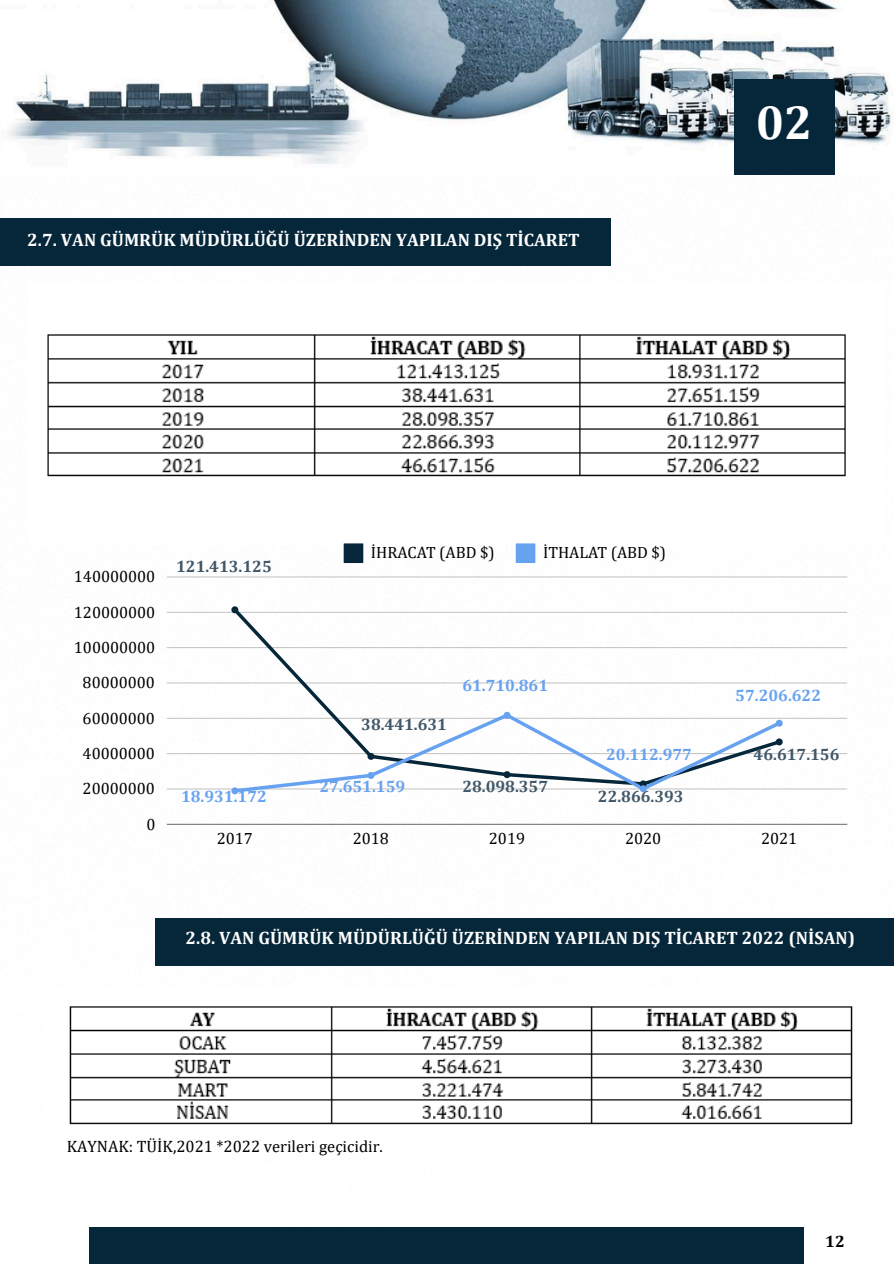
<style>
.page{position:relative;width:894px;height:1264px;background:#fff}
.page>*{position:absolute;margin:0;border:0;box-sizing:border-box;transform-origin:0 0}
.t1{font:800 60px "Montserrat";color:#fff}
.t2{font:700 48px "Cambria";color:#fff}
.t3{font:700 18px "Cambria";color:#fefefe}
.t4{font:700 16.5px "Cambria";color:#405768}
.t5{font:700 16.5px "Cambria";color:#67a2f1}
.t6{font:16.5px "Cambria";color:#000}
.t7{font:700 16.5px "Cambria";color:#000}
.t8{font:16.35px "Cambria";color:#000}
</style>
<div class="page">
<div style="left:0;top:218px;width:610px;height:48px;background:#06273a"></div>
<div style="left:89px;top:1226px;width:715px;height:37px;background:#06273a"></div>
<img style="left:47px;top:334px;width:799px;height:211px">
<svg style="left:343px;top:543px;width:20px;height:20px"></svg>
<svg style="left:515px;top:543px;width:20px;height:20px"></svg>
<hr style="left:167px;top:824px;width:680px;height:1px;background:#000">
<hr style="left:167px;top:788px;width:680px;height:1px;background:#000">
<hr style="left:167px;top:753px;width:680px;height:1px;background:#000">
<hr style="left:167px;top:718px;width:680px;height:1px;background:#000">
<hr style="left:167px;top:682px;width:680px;height:1px;background:#000">
<hr style="left:167px;top:647px;width:680px;height:1px;background:#000">
<hr style="left:167px;top:612px;width:680px;height:1px;background:#000">
<hr style="left:167px;top:576px;width:680px;height:1px;background:#000">
<svg style="left:230px;top:606px;width:553px;height:188px"></svg>
<div style="left:155px;top:918px;width:738px;height:48px;background:#06273a"></div>
<img style="left:69px;top:1006px;width:784px;height:119px">
<img style="left:9px;top:0;width:884px;height:174px">
<div style="left:734px;top:79px;width:100px;height:96px;background:#06273a"></div>
<p class="t3" style="left:27px;top:229px;width:554px">2.7. VAN GÜMRÜK MÜDÜRLÜĞÜ ÜZERİNDEN YAPILAN DIŞ TİCARET</p>
<p class="t1" style="left:739px;top:78px;width:79px">02</p>
<p class="t2" style="left:755px;top:94px;width:58px">02</p>
<p class="t8" style="left:74px;top:566px;width:83px">140000000</p>
<p class="t8" style="left:74px;top:602px;width:83px">120000000</p>
<p class="t8" style="left:74px;top:637px;width:83px">100000000</p>
<p class="t8" style="left:83px;top:672px;width:74px">80000000</p>
<p class="t8" style="left:83px;top:708px;width:74px">60000000</p>
<p class="t8" style="left:83px;top:743px;width:74px">40000000</p>
<p class="t8" style="left:83px;top:778px;width:74px">20000000</p>
<p class="t8" style="left:146px;top:814px;width:11px">0</p>
<p class="t4" style="left:176px;top:556px;width:97px">121.413.125</p>
<h2 class="t5" style="left:181px;top:786px;width:87px">18.931.172</h2>
<p class="t8" style="left:371px;top:543px;width:125px">İHRACAT (ABD $)</p>
<p class="t8" style="left:543px;top:543px;width:124px">İTHALAT (ABD $)</p>
<h2 class="t4" style="left:361px;top:714px;width:87px">38.441.631</h2>
<h2 class="t5" style="left:462px;top:675px;width:87px">61.710.861</h2>
<h2 class="t5" style="left:319px;top:776px;width:87px">27.651.159</h2>
<h2 class="t4" style="left:462px;top:776px;width:87px">28.098.357</h2>
<h2 class="t5" style="left:606px;top:743px;width:87px">20.112.977</h2>
<h2 class="t4" style="left:597px;top:786px;width:87px">22.866.393</h2>
<h2 class="t5" style="left:735px;top:685px;width:87px">57.206.622</h2>
<h2 class="t4" style="left:753px;top:743px;width:87px">46.617.156</h2>
<p class="t8" style="left:217px;top:828px;width:38px">2017</p>
<p class="t8" style="left:353px;top:828px;width:38px">2018</p>
<p class="t8" style="left:489px;top:828px;width:38px">2019</p>
<p class="t8" style="left:625px;top:828px;width:38px">2020</p>
<p class="t8" style="left:760px;top:828px;width:38px">2021</p>
<h2 class="t3" style="left:185px;top:926px;width:670px">2.8. VAN GÜMRÜK MÜDÜRLÜĞÜ ÜZERİNDEN YAPILAN DIŞ TİCARET 2022 (NİSAN)</h2>
<h1 class="t6" style="left:67px;top:1135px;width:317px">KAYNAK: TÜİK,2021 *2022 verileri geçicidir.</h1>
<h1 class="t7" style="left:825px;top:1231px;width:21px">12</h1>
</div>
